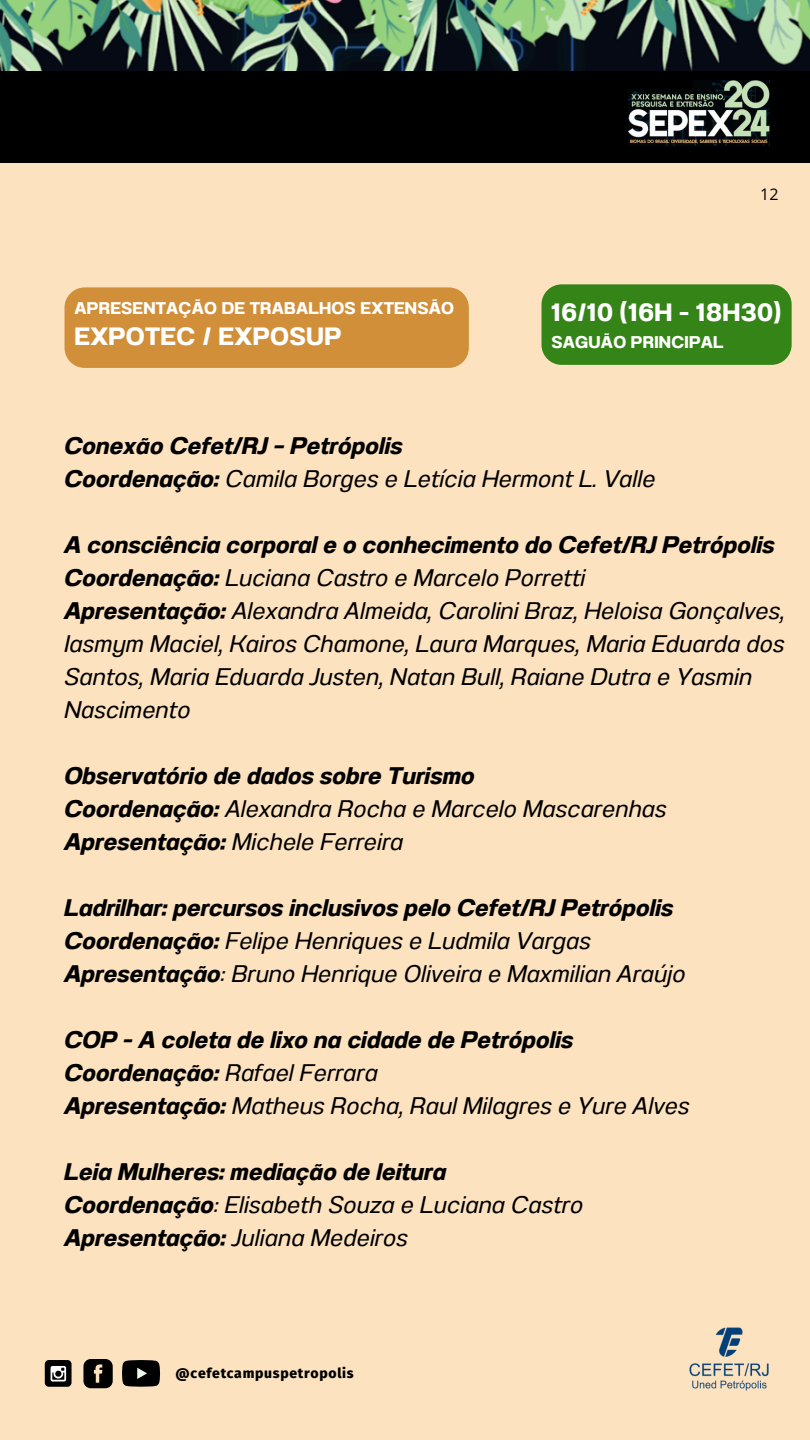
<style>
.page{position:relative;width:810px;height:1440px;background:#fde2bf}
.page>*{position:absolute;margin:0;border:0;box-sizing:border-box;transform-origin:0 0}
.t1{font:700 25px "Anantason";letter-spacing:.015em;color:#fff}
.t2{font:italic 700 24px/33px "Anantason";color:#000}
.t3{font:italic 24px/33px "Anantason";color:#000}
.t4{font:700 17px "Anantason";letter-spacing:.015em;color:#fff}
.t5{font:16px "Open Sans";color:#000}
.t6{font:800 14px "Fira Sans";letter-spacing:.05em;color:#000}
.s1{font-weight:400}
.s2{font-weight:700}
</style>
<div class="page">
<div style="left:0;top:0;width:810px;height:163px;background:#000"></div>
<img style="left:629px;top:80px;width:141px;height:65px">
<div style="left:629px;top:53px;width:64px;height:36px;background:#000"></div>
<img style="left:0;top:0;width:810px;height:71px">
<div style="left:65px;top:287px;width:404px;height:81px;background:#d18f39;border-radius:20px"></div>
<img style="left:689px;top:1327px;width:80px;height:64px">
<div style="left:542px;top:284px;width:250px;height:81px;background:#358417;border-radius:20px"></div>
<svg style="left:83px;top:1359px;width:30px;height:29px"></svg>
<svg style="left:122px;top:1360px;width:38px;height:27px"></svg>
<div style="left:45px;top:1360px;width:27px;height:27px;background:#000;border-radius:4px"></div>
<svg style="left:51px;top:1366px;width:15px;height:16px"></svg>
<p class="t4" style="left:75px;top:298px;width:381px">APRESENTAÇÃO DE TRABALHOS EXTENSÃO</p>
<p class="t1" style="left:75px;top:322px;width:268px">EXPOTEC / EXPOSUP</p>
<p class="t5" style="left:760px;top:183px;width:20px">12</p>
<h2 class="t1" style="left:552px;top:298px;width:231px">16/10 (16H - 18H30)</h2>
<h2 class="t4" style="left:552px;top:332px;width:174px">SAGUÃO PRINCIPAL</h2>
<h1 class="t2" style="left:63px;top:429px;width:593px">Conexão Cefet/RJ – Petrópolis<br>Coordenação: <span class="s1">Camila Borges e Letícia Hermont L. Valle</span></h1>
<h2 class="t3" style="left:63px;top:528px;width:722px"><span class="s2">A consciência corporal e o conhecimento do Cefet/RJ Petrópolis Coordenação:</span> Luciana Castro e Marcelo Porretti<br><span class="s2">Apresentação:</span> Alexandra Almeida, Carolini Braz, Heloisa Gonçalves, Iasmym Maciel, Kairos Chamone, Laura Marques, Maria Eduarda dos Santos, Maria Eduarda Justen, Natan Bull, Raiane Dutra e Yasmin Nascimento</h2>
<h2 class="t2" style="left:63px;top:759px;width:604px">Observatório de dados sobre Turismo<br>Coordenação: <span class="s1">Alexandra Rocha e Marcelo Mascarenhas<br></span>Apresentação: <span class="s1">Michele Ferreira</span></h2>
<h2 class="t2" style="left:63px;top:891px;width:623px">Ladrilhar: percursos inclusivos pelo Cefet/RJ Petrópolis<br>Coordenação: <span class="s1">Felipe Henriques e Ludmila Vargas<br></span>Apresentação<span class="s1">: Bruno Henrique Oliveira e Maxmilian Araújo</span></h2>
<h2 class="t2" style="left:63px;top:1023px;width:627px">COP - A coleta de lixo na cidade de Petrópolis<br>Coordenação: <span class="s1">Rafael Ferrara<br></span>Apresentação: <span class="s1">Matheus Rocha, Raul Milagres e Yure Alves</span></h2>
<h2 class="t2" style="left:63px;top:1155px;width:520px">Leia Mulheres: mediação de leitura<br>Coordenação<span class="s1">: Elisabeth Souza e Luciana Castro<br></span>Apresentação: <span class="s1">Juliana Medeiros</span></h2>
<p class="t6" style="left:176px;top:1365px;width:180px">@cefetcampuspetropolis</p>
</div>
